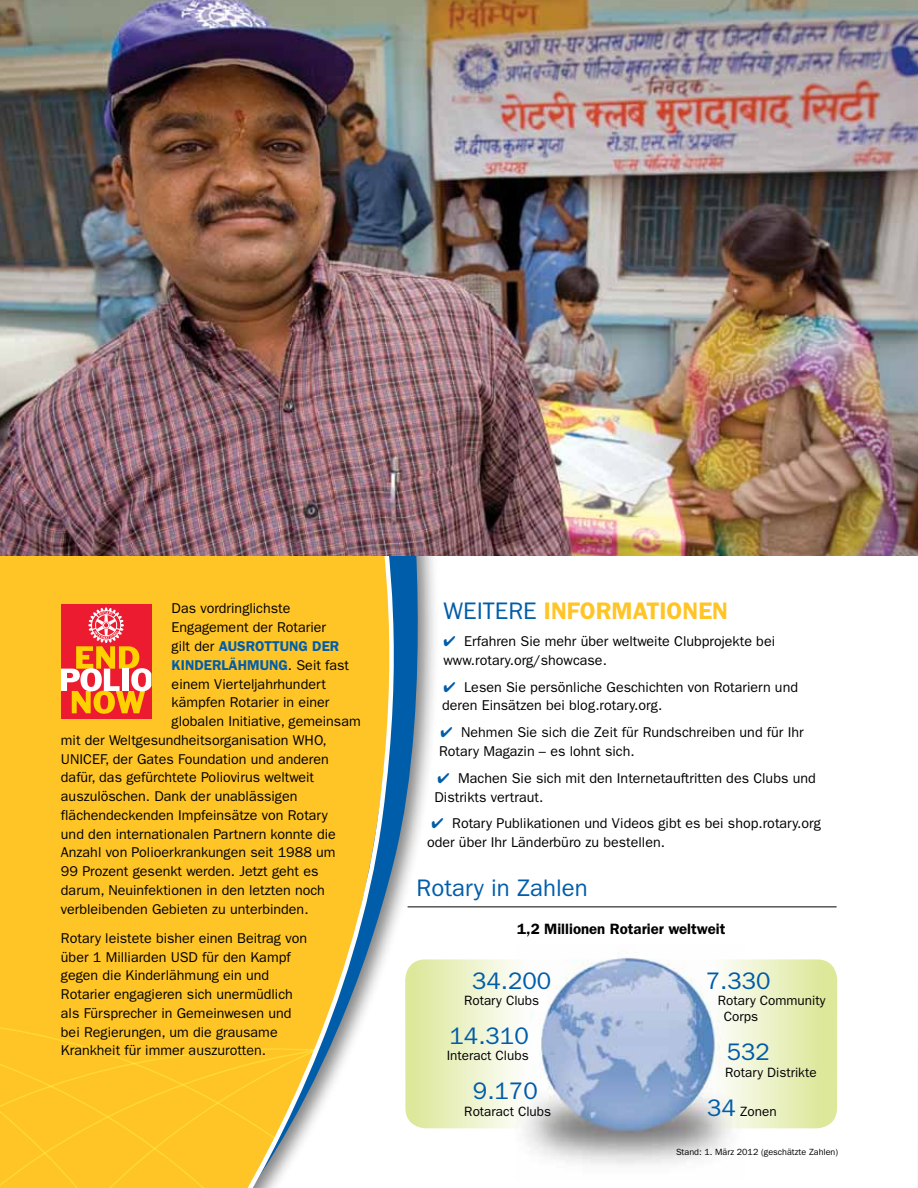
<style>
.page{position:relative;width:918px;height:1188px;background:#fff}
.page>*{position:absolute;margin:0;border:0;box-sizing:border-box;transform-origin:0 0}
.t1{font:24px "ITC Franklin Gothic Std";color:#005daa}
.t2{font:600 24px "ITC Franklin Gothic Std";color:#ffc425}
.t3{font:24px "ITC Franklin Gothic Std";color:#005ca9}
.t4{font:600 15px "ITC Franklin Gothic Std";color:#000}
.t5{font:14.25px/18.8px "ITC Franklin Gothic Std";color:#000}
.t6{font:600 14.25px "ITC Franklin Gothic Std";color:#005daa}
.t7{font:13.5px/16.2px "ITC Franklin Gothic Std";color:#000}
.t8{font:9px "ITC Franklin Gothic Std";color:#000}
.s1{font-weight:400;color:#000}
.s2{font-weight:400;color:#005daa}
.s3{color:#005daa}
.s4{font-size:24px;color:#005daa}
</style>
<div class="page">
<hr style="left:408px;top:907px;width:429px;height:1px;background:#000">
<img style="left:523px;top:952px;width:222px;height:213px">
<svg style="left:645px;top:959px;width:192px;height:169px;background:#d1dccc"></svg>
<svg style="left:440px;top:959px;width:161px;height:169px"></svg>
<svg style="left:408px;top:555px;width:27px;height:574px"></svg>
<div style="left:0;top:555px;width:204px;height:451px;background:#ffc425"></div>
<div style="left:61px;top:604px;width:90px;height:115px;background:#ed1b2f"></div>
<svg style="left:61px;top:607px;width:90px;height:107px"></svg>
<svg style="left:204px;top:555px;width:204px;height:564px;background:#e8c24e"></svg>
<img style="left:0;top:0;width:869px;height:555px">
<svg style="left:278px;top:1024px;width:55px;height:157px"></svg>
<div style="left:0;top:1006px;width:278px;height:182px;background:#ffc425"></div>
<img style="left:869px;top:0;width:49px;height:1188px">
<p class="t5" style="left:172px;top:599px;width:120px">Das vordringlichste</p>
<p class="t5" style="left:172px;top:618px;width:156px">Engagement der Rotarier</p>
<p class="t6" style="left:172px;top:638px;width:169px"><span class="s1">gilt der</span> AUSROTTUNG DER</p>
<p class="t6" style="left:172px;top:656px;width:179px">KINDERLÄHMUNG<span class="s1">. Seit fast</span></p>
<p class="t5" style="left:172px;top:674px;width:156px">einem Vierteljahrhundert</p>
<p class="t5" style="left:172px;top:693px;width:159px">kämpfen Rotarier in einer</p>
<p class="t5" style="left:172px;top:712px;width:191px">globalen Initiative, gemeinsam</p>
<p class="t5" style="left:61px;top:731px;width:267px">mit der Weltgesundheitsorganisation WHO,</p>
<p class="t5" style="left:61px;top:749px;width:269px">UNICEF, der Gates Foundation und anderen</p>
<p class="t5" style="left:61px;top:768px;width:255px">dafür, das gefürchtete Poliovirus weltweit</p>
<p class="t5" style="left:61px;top:787px;width:238px">auszulöschen. Dank der unablässigen</p>
<p class="t5" style="left:61px;top:806px;width:268px">flächendeckenden Impfeinsätze von Rotary</p>
<p class="t5" style="left:61px;top:824px;width:276px">und den internationalen Partnern konnte die</p>
<p class="t5" style="left:61px;top:843px;width:276px">Anzahl von Polioerkrankungen seit 1988 um</p>
<p class="t5" style="left:61px;top:862px;width:259px">99 Prozent gesenkt werden. Jetzt geht es</p>
<p class="t5" style="left:61px;top:881px;width:266px">darum, Neuinfektionen in den letzten noch</p>
<p class="t5" style="left:61px;top:899px;width:249px">verbleibenden Gebieten zu unterbinden.</p>
<p class="t5" style="left:61px;top:929px;width:248px">Rotary leistete bisher einen Beitrag von über 1 Milliarden USD für den Kampf gegen die Kinderlähmung ein und Rotarier engagieren sich unermüdlich als Fürsprecher in Gemeinwesen und bei Regierungen, um die grausame Krankheit für immer auszurotten.</p>
<h1 class="t2" style="left:444px;top:597px;width:286px"><span class="s2">WEITERE</span> INFORMATIONEN</h1>
<p class="t5" style="left:444px;top:632px;width:333px"><span class="s3">✔</span> Erfahren Sie mehr über weltweite Clubprojekte bei www.rotary.org/showcase.</p>
<p class="t5" style="left:442px;top:677px;width:357px"><span class="s3">✔</span> Lesen Sie persönliche Geschichten von Rotariern und deren Einsätzen bei blog.rotary.org.</p>
<p class="t5" style="left:439px;top:723px;width:366px"><span class="s3">✔</span> Nehmen Sie sich die Zeit für Rundschreiben und für Ihr<br>Rotary Magazin – es lohnt sich.</p>
<p class="t5" style="left:435px;top:769px;width:383px"><span class="s3">✔</span> Machen Sie sich mit den Internetauftritten des Clubs und<br>Distrikts vertraut.</p>
<p class="t5" style="left:427px;top:814px;width:395px;text-indent:5px"><span class="s3">✔</span> Rotary Publikationen und Videos gibt es bei shop.rotary.org oder über Ihr Länderbüro zu bestellen.</p>
<h1 class="t1" style="left:417px;top:874px;width:173px">Rotary in Zahlen</h1>
<p class="t4" style="left:517px;top:920px;width:210px">1,2 Millionen Rotarier weltweit</p>
<h1 class="t1" style="left:472px;top:967px;width:81px">34.200</h1>
<p class="t7" style="left:464px;top:993px;width:77px">Rotary Clubs</p>
<h1 class="t1" style="left:450px;top:1022px;width:81px">14.310</h1>
<p class="t7" style="left:447px;top:1048px;width:84px">Interact Clubs</p>
<h1 class="t3" style="left:473px;top:1077px;width:66px">9.170</h1>
<p class="t7" style="left:464px;top:1103px;width:88px">Rotaract Clubs</p>
<h1 class="t3" style="left:706px;top:967px;width:66px">7.330</h1>
<p class="t7" style="left:724px;top:993px;width:103px;text-indent:-6px">Rotary Community<br>Corps</p>
<h1 class="t3" style="left:727px;top:1038px;width:45px">532</h1>
<p class="t7" style="left:725px;top:1064px;width:93px">Rotary Distrikte</p>
<p class="t7" style="left:707px;top:1103px;width:71px"><span class="s4">34</span> Zonen</p>
<p class="t8" style="left:676px;top:1147px;width:164px">Stand: 1. März 2012 (geschätzte Zahlen)</p>
</div>
